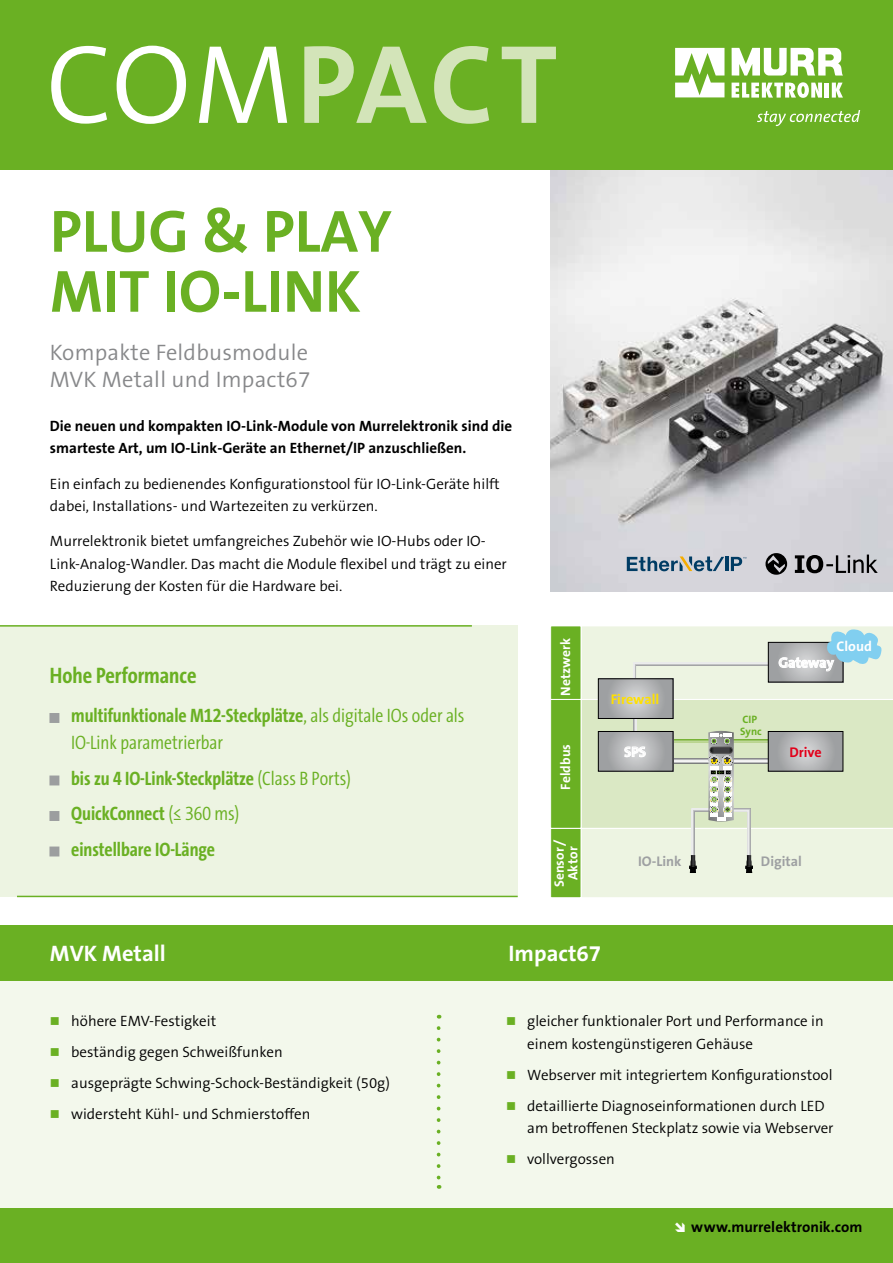
<style>
.page{position:relative;width:893px;height:1263px;background:#fff}
.page>*{position:absolute;margin:0;border:0;box-sizing:border-box;transform-origin:0 0}
.t1{font:700 112.8px "The Sans B7";color:#d3e4b9}
.t2{font:700 60px/60px "The Sans B7";color:#6ab023}
.t3{font:300 22.5px/27px "The Sans B4";letter-spacing:.01em;color:#87888a}
.t4{font:700 22.5px "The Sans B7";color:#fff}
.t5{font:700 22.5px "The Sans Cd TF7";color:#6ab023}
.t6{font:700 19.5px/35.5px "The Sans Cd TF7";color:#6ab023}
.t7{font:300 19.5px "The Sans Cd TF4";color:#6ab023}
.t8{font:300 15px/31px "The Sans B4";color:#000}
.t9{font:700 15px/22.5px "The Sans B7";color:#000}
.t10{font:700 14.1px "The Sans B7";color:#fff}
.t11{font:700 14.1px "The Sans B7";color:#9ea0a2}
.t12{font:700 14.1px "The Sans B7";color:#ffe000}
.t13{font:700 14.1px "The Sans B7";color:#e2001a}
.t14{font:700 13.65px/13.6px "The Sans B7";letter-spacing:.005em;color:#fff;text-align:center}
.t15{font:700 10.8px/11.6px "The Sans B7";color:#6ab023}
.s1{font-family:"The Sans B4";font-weight:300;color:#fff}
.s2{font-family:"The Sans Cd TF4";font-weight:300}
</style>
<div class="page">
<div style="left:0;top:0;width:893px;height:170px;background:#6ab023"></div>
<div style="left:0;top:1208px;width:893px;height:55px;background:#6ab023"></div>
<svg style="left:675px;top:48px;width:49px;height:49px"></svg>
<svg style="left:732px;top:82px;width:90px;height:16px"></svg>
<hr style="left:825px;top:83px;width:4px;height:15px;background:#fff">
<svg style="left:832px;top:83px;width:11px;height:15px"></svg>
<svg style="left:732px;top:48px;width:111px;height:28px"></svg>
<svg style="left:757px;top:110px;width:103px;height:16px"></svg>
<div style="left:0;top:980px;width:893px;height:228px;background:#f3f8ec"></div>
<img style="left:551px;top:170px;width:342px;height:421px">
<div style="left:0;top:625px;width:518px;height:271px;background:#edf4e2"></div>
<hr style="left:0;top:625px;width:472px;height:2px;background:#6ab023">
<hr style="left:17px;top:896px;width:501px;height:1px;background:#6ab023">
<div style="left:49px;top:713px;width:10px;height:10px;border:3px solid #9c9e9f"></div>
<div style="left:49px;top:775px;width:10px;height:10px;border:3px solid #9c9e9f"></div>
<div style="left:49px;top:811px;width:10px;height:10px;border:3px solid #9c9e9f"></div>
<div style="left:49px;top:846px;width:10px;height:10px;border:3px solid #9c9e9f"></div>
<div style="left:551px;top:828px;width:30px;height:70px;background:#6ab023"></div>
<div style="left:550px;top:828px;width:32px;height:70px;border:1px solid #fff"></div>
<div style="left:551px;top:699px;width:30px;height:129px;background:#6ab023"></div>
<div style="left:550px;top:699px;width:32px;height:130px;border:1px solid #fff"></div>
<div style="left:551px;top:626px;width:30px;height:73px;background:#6ab023"></div>
<div style="left:550px;top:625px;width:32px;height:75px;border:1px solid #fff"></div>
<svg style="left:580px;top:625px;width:313px;height:273px;background:#d7e1cd"></svg>
<div style="left:0;top:925px;width:893px;height:55px;background:#6ab023"></div>
<svg style="left:437px;top:1028px;width:3px;height:161px"></svg>
<svg style="left:765px;top:553px;width:113px;height:22px;background:#8b8b8f"></svg>
<hr style="left:725px;top:557px;width:3px;height:14px;background:#003c64">
<svg style="left:731px;top:557px;width:15px;height:14px"></svg>
<svg style="left:627px;top:556px;width:97px;height:15px"></svg>
<svg style="left:51px;top:714px;width:7px;height:7px"></svg>
<svg style="left:51px;top:777px;width:7px;height:7px"></svg>
<svg style="left:51px;top:812px;width:7px;height:7px"></svg>
<svg style="left:51px;top:848px;width:7px;height:7px"></svg>
<h1 class="t1" style="left:46px;top:24px;width:513px"><span class="s1">COM</span>PACT</h1>
<h2 class="t2" style="left:50px;top:203px;width:343px">PLUG &amp; PLAY<br>MIT IO-LINK</h2>
<h3 class="t3" style="left:50px;top:340px;width:262px">Kompakte Feldbusmodule<br>MVK Metall und Impact67</h3>
<p class="t9" style="left:50px;top:415px;width:464px">Die neuen und kompakten IO-Link-Module von Murrelektronik sind die smarteste Art, um IO-Link-Geräte an Ethernet/IP anzuschließen.</p>
<p class="t8" style="left:50px;top:473px;width:451px;line-height:22.5px">Ein einfach zu bedienendes Konfigurationstool für IO-Link-Geräte hilft dabei, Installations- und Wartezeiten zu verkürzen.</p>
<p class="t8" style="left:50px;top:530px;width:458px;line-height:22.5px">Murrelektronik bietet umfangreiches Zubehör wie IO-Hubs oder IO-<br>Link-Analog-Wandler. Das macht die Module flexibel und trägt zu einer<br>Reduzierung der Kosten für die Hardware bei.</p>
<h3 class="t5" style="left:50px;top:664px;width:148px">Hohe Performance</h3>
<h3 class="t6" style="left:71px;top:699px;width:395px">multifunktionale M12-Steckplätze<span class="s2">, als digitale IOs oder als</span></h3>
<h3 class="t7" style="left:71px;top:733px;width:153px">IO-Link parametrierbar</h3>
<h3 class="t6" style="left:71px;top:761px;width:281px">bis zu 4 IO-Link-Steckplätze <span class="s2">(Class B Ports)<br></span>QuickConnect <span class="s2">(≤ 360 ms)<br></span>einstellbare IO-Länge</h3>
<p class="t14" style="left:559px;top:696px;width:60px;rotate:-90deg">Netzwerk</p>
<p class="t14" style="left:559px;top:790px;width:47px;rotate:-90deg">Feldbus</p>
<p class="t14" style="left:553px;top:887px;width:50px;rotate:-90deg">Sensor /<br>Aktor</p>
<p class="t10" style="left:836px;top:639px;width:37px">Cloud</p>
<p class="t12" style="left:611px;top:692px;width:50px">Firewall</p>
<p class="t10" style="left:779px;top:655px;width:57px">Gateway</p>
<p class="t15" style="left:740px;top:714px;width:23px">CIP<br>Sync</p>
<p class="t10" style="left:624px;top:744px;width:23px">SPS</p>
<p class="t13" style="left:789px;top:744px;width:34px">Drive</p>
<p class="t11" style="left:638px;top:854px;width:45px">IO-Link</p>
<p class="t11" style="left:761px;top:854px;width:42px">Digital</p>
<h3 class="t4" style="left:50px;top:941px;width:117px">MVK Metall</h3>
<h3 class="t4" style="left:509px;top:941px;width:94px">Impact67</h3>
<p class="t8" style="left:71px;top:1006px;width:320px">höhere EMV-Festigkeit<br>beständig gegen Schweißfunken<br>ausgeprägte Schwing-Schock-Beständigkeit (50g) widersteht Kühl- und Schmierstoffen</p>
<p class="t8" style="left:527px;top:1010px;width:298px;line-height:22.5px">gleicher funktionaler Port und Performance in einem kostengünstigeren Gehäuse</p>
<p class="t8" style="left:527px;top:1060px;width:307px">Webserver mit integriertem Konfigurationstool detaillierte Diagnoseinformationen durch LED</p>
<p class="t8" style="left:527px;top:1113px;width:308px">am betroffenen Steckplatz sowie via Webserver vollvergossen</p>
<p class="t9" style="left:691px;top:1216px;width:173px">www.murrelektronik.com</p>
</div>
